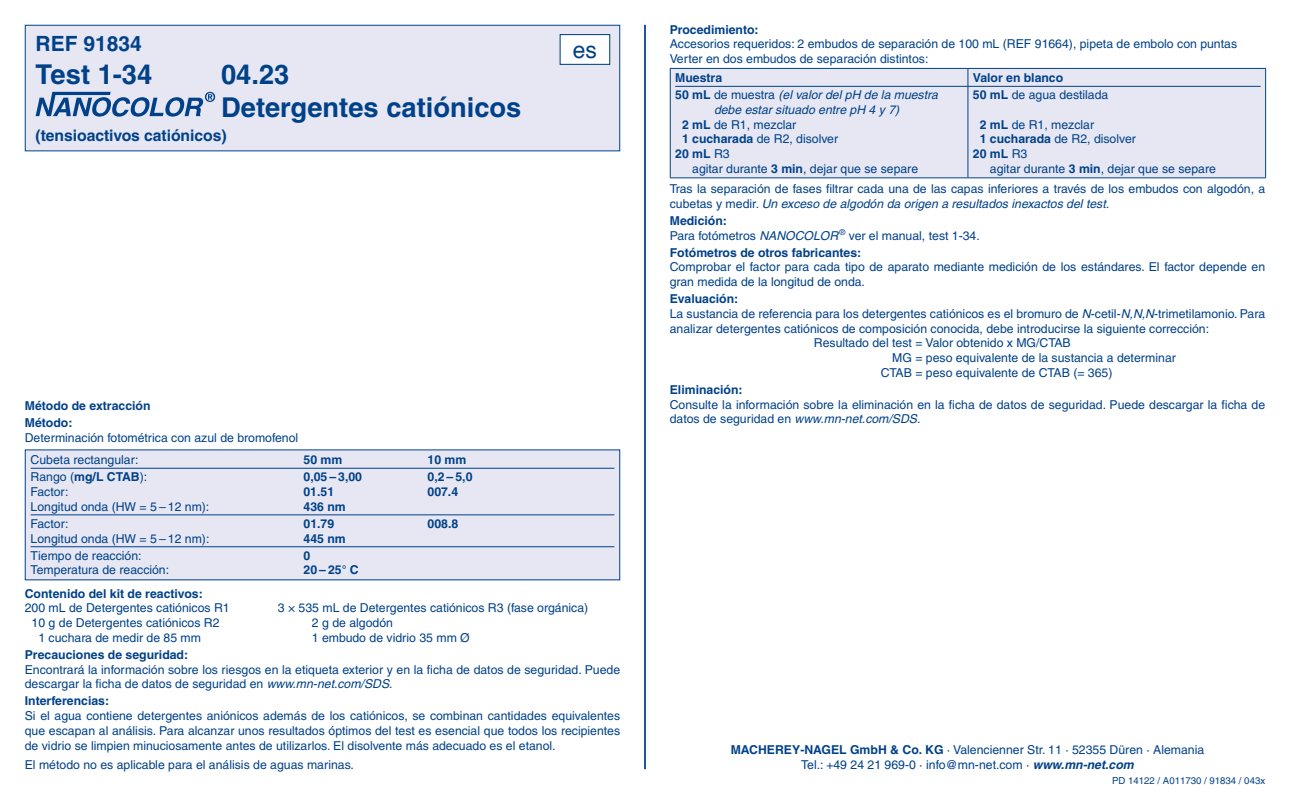
<style>
.page{position:relative;width:1290px;height:794px;background:#fff}
.page>*{position:absolute;margin:0;border:0;box-sizing:border-box;transform-origin:0 0}
.t1{font:700 27.3px/32.9px "Helvetica LT Pro";color:#004189}
.t2{font:22.75px "Helvetica";color:#004189}
.t3{font:700 21px "Helvetica LT Pro";color:#004189}
.t4{font:700 15.75px "Helvetica LT Pro";letter-spacing:-.005em;color:#004189}
.t5{font:12.25px/14.7px "Helvetica LT Pro";color:#004189}
.t6{font:700 12.25px/17.2px "Helvetica LT Pro";color:#004189}
.t7{font:italic 12.25px/17.2px "Helvetica LT Pro";color:#004189}
.t8{font:9.62px "Helvetica LT Pro";color:#004189}
.s1{font-weight:700}
.s2{font-style:italic}
.s3{font-weight:700;font-style:normal}
.s4{font-style:normal}
.s5{font-weight:400}
.s6{font-weight:700;font-style:italic}
</style>
<div class="page">
<div style="left:25px;top:25px;width:595px;height:126px;background:#e6e7f3"></div>
<svg style="left:36px;top:92px;width:179px;height:25px"></svg>
<div style="left:25px;top:25px;width:595px;height:126px;border:1px solid #004189"></div>
<div style="left:560px;top:35px;width:50px;height:29px;background:#fff"></div>
<div style="left:560px;top:34px;width:50px;height:31px;border:1px solid #004189"></div>
<hr style="left:644px;top:25px;width:2px;height:744px;background:#004189">
<div style="left:25px;top:450px;width:595px;height:130px;background:#e6e7f3"></div>
<hr style="left:31px;top:468px;width:583px;height:1px;background:#004189">
<hr style="left:31px;top:514px;width:583px;height:1px;background:#004189">
<hr style="left:31px;top:546px;width:583px;height:1px;background:#004189">
<div style="left:671px;top:69px;width:594px;height:108px;background:#e6e7f3"></div>
<hr style="left:670px;top:68px;width:298px;height:1px;background:#004189">
<hr style="left:670px;top:69px;width:1px;height:108px;background:#004189">
<hr style="left:968px;top:68px;width:298px;height:1px;background:#004189">
<hr style="left:967px;top:69px;width:1px;height:108px;background:#004189">
<hr style="left:1265px;top:69px;width:1px;height:108px;background:#004189">
<hr style="left:670px;top:177px;width:298px;height:1px;background:#004189">
<hr style="left:968px;top:177px;width:298px;height:1px;background:#004189">
<hr style="left:675px;top:86px;width:298px;height:1px;background:#004189">
<hr style="left:973px;top:86px;width:287px;height:1px;background:#004189">
<h3 class="t3" style="left:36px;top:30px;width:108px">REF 91834</h3>
<h1 class="t1" style="left:36px;top:58px;width:118px">Test 1‑34</h1>
<h1 class="t1" style="left:221px;top:58px;width:302px">04.23<br>Detergentes catiónicos</h1>
<p class="t4" style="left:36px;top:125px;width:192px">(tensioactivos catiónicos)</p>
<h2 class="t2" style="left:573px;top:32px;width:26px">es</h2>
<p class="t6" style="left:25px;top:397px;width:127px">Método de extracción<br>Método:</p>
<p class="t5" style="left:31px;top:427px;width:269px;line-height:22.1px;text-indent:-6px">Determinación fotométrica con azul de bromofenol<br>Cubeta rectangular:</p>
<p class="t6" style="left:303px;top:451px;width:40px">50 mm</p>
<p class="t6" style="left:427px;top:451px;width:40px">10 mm</p>
<p class="t5" style="left:31px;top:469px;width:118px">Rango (<span class="s1">mg/L CTAB</span>):</p>
<p class="t6" style="left:303px;top:468px;width:60px">0,05 – 3,00</p>
<p class="t6" style="left:427px;top:468px;width:46px">0,2 – 5,0</p>
<p class="t5" style="left:31px;top:484px;width:39px">Factor:</p>
<p class="t6" style="left:303px;top:483px;width:32px">01.51</p>
<p class="t6" style="left:427px;top:483px;width:32px">007.4</p>
<p class="t5" style="left:31px;top:499px;width:180px">Longitud onda (HW = 5 – 12 nm):</p>
<p class="t6" style="left:303px;top:498px;width:44px">436 nm</p>
<p class="t5" style="left:31px;top:516px;width:39px">Factor:</p>
<p class="t6" style="left:303px;top:515px;width:32px">01.79</p>
<p class="t6" style="left:427px;top:515px;width:32px">008.8</p>
<p class="t5" style="left:31px;top:531px;width:180px">Longitud onda (HW = 5 – 12 nm):</p>
<p class="t6" style="left:303px;top:530px;width:44px">445 nm</p>
<p class="t5" style="left:31px;top:548px;width:112px">Tiempo de reacción:</p>
<p class="t6" style="left:303px;top:547px;width:8px">0</p>
<p class="t5" style="left:31px;top:563px;width:140px">Temperatura de reacción:</p>
<p class="t6" style="left:303px;top:561px;width:57px">20 – 25° C</p>
<p class="t6" style="left:25px;top:584px;width:179px">Contenido del kit de reactivos:</p>
<p class="t5" style="left:25px;top:600px;width:206px">200 mL de Detergentes catiónicos R1</p>
<p class="t5" style="left:278px;top:600px;width:312px">3 × 535 mL de Detergentes catiónicos R3 (fase orgánica)</p>
<p class="t5" style="left:32px;top:615px;width:189px">10 g de Detergentes catiónicos R2</p>
<p class="t5" style="left:312px;top:615px;width:83px">2 g de algodón</p>
<p class="t5" style="left:38px;top:630px;width:164px">1 cuchara de medir de 85 mm</p>
<p class="t5" style="left:312px;top:630px;width:159px">1 embudo de vidrio 35 mm Ø</p>
<p class="t6" style="left:25px;top:646px;width:165px">Precauciones de seguridad:</p>
<p class="t5" style="left:25px;top:662px;width:597px">Encontrará la información sobre los riesgos en la etiqueta exterior y en la ficha de datos de seguridad. Puede descargar la ficha de datos de seguridad en <span class="s2">www.mn-net.com/SDS</span>.</p>
<p class="t6" style="left:25px;top:692px;width:86px">Interferencias:</p>
<p class="t5" style="left:25px;top:708px;width:597px;text-align:justify">Si el agua contiene detergentes aniónicos además de los catiónicos, se combinan cantidades equivalentes que escapan al análisis. Para alcanzar unos resultados óptimos del test es esencial que todos los recipientes de vidrio se limpien minuciosamente antes de utilizarlos. El disolvente más adecuado es el etanol.</p>
<p class="t5" style="left:25px;top:757px;width:331px">El método no es aplicable para el análisis de aguas marinas.</p>
<p class="t6" style="left:670px;top:21px;width:90px">Procedimiento:</p>
<p class="t5" style="left:670px;top:37px;width:569px">Accesorios requeridos: 2 embudos de separación de 100 mL (REF 91664), pipeta de embolo con puntas<br>Verter en dos embudos de separación distintos:</p>
<p class="t7" style="left:675px;top:69px;width:264px"><span class="s3">Muestra<br>50 mL</span> <span class="s4">de muestra</span> (el valor del pH de la muestra</p>
<p class="t7" style="left:714px;top:101px;width:187px">debe estar situado entre pH 4 y 7)</p>
<p class="t5" style="left:682px;top:117px;width:116px"><span class="s1">2 mL</span> de R1, mezclar</p>
<p class="t5" style="left:682px;top:132px;width:158px"><span class="s1">1 cucharada</span> de R2, disolver</p>
<p class="t6" style="left:675px;top:145px;width:56px">20 mL <span class="s5">R3</span></p>
<p class="t5" style="left:692px;top:161px;width:227px">agitar durante <span class="s1">3 min</span>, dejar que se separe</p>
<p class="t6" style="left:973px;top:69px;width:137px">Valor en blanco<br>50 mL <span class="s5">de agua destilada</span></p>
<p class="t5" style="left:980px;top:117px;width:116px"><span class="s1">2 mL</span> de R1, mezclar</p>
<p class="t5" style="left:980px;top:132px;width:158px"><span class="s1">1 cucharada</span> de R2, disolver</p>
<p class="t6" style="left:973px;top:145px;width:56px">20 mL <span class="s5">R3</span></p>
<p class="t5" style="left:990px;top:161px;width:227px">agitar durante <span class="s1">3 min</span>, dejar que se separe</p>
<p class="t5" style="left:670px;top:181px;width:597px">Tras la separación de fases filtrar cada una de las capas inferiores a través de los embudos con algodón, a cubetas y medir. <span class="s2">Un exceso de algodón da origen a resultados inexactos del test.</span></p>
<p class="t5" style="left:670px;top:213px;width:312px"><span class="s1">Medición:<br></span>Para fotómetros <span class="s2">NANOCOLOR</span> <sup>®</sup> ver el manual, test 1‑34.</p>
<p class="t6" style="left:670px;top:244px;width:193px">Fotómetros de otros fabricantes:</p>
<p class="t5" style="left:670px;top:260px;width:597px">Comprobar el factor para cada tipo de aparato mediante medición de los estándares. El factor depende en gran medida de la longitud de onda.</p>
<p class="t6" style="left:670px;top:290px;width:70px">Evaluación:</p>
<p class="t5" style="left:670px;top:306px;width:597px">La sustancia de referencia para los detergentes catiónicos es el bromuro de <span class="s2">N</span>-cetil-<span class="s2">N,N,N</span>-trimetilamonio. Para</p>
<p class="t5" style="left:670px;top:321px;width:541px">analizar detergentes catiónicos de composición conocida, debe introducirse la siguiente corrección:</p>
<p class="t5" style="left:814px;top:336px;width:258px">Resultado del test = Valor obtenido x MG/CTAB</p>
<p class="t5" style="left:892px;top:350px;width:285px">MG = peso equivalente de la sustancia a determinar</p>
<p class="t5" style="left:881px;top:365px;width:233px">CTAB = peso equivalente de CTAB (= 365)</p>
<p class="t6" style="left:670px;top:381px;width:74px">Eliminación:</p>
<p class="t5" style="left:670px;top:397px;width:597px">Consulte la información sobre la eliminación en la ficha de datos de seguridad. Puede descargar la ficha de datos de seguridad en <span class="s2">www.mn-net.com/SDS</span>.</p>
<p class="t5" style="left:731px;top:743px;width:475px;text-align:center"><span class="s1">MACHEREY‑NAGEL GmbH &amp; Co. KG</span> · Valencienner Str. 11 · 52355 Düren · Alemania<br>Tel.: +49 24 21 969‑0 · info@mn-net.com · <span class="s6">www.mn-net.com</span></p>
<p class="t8" style="left:1112px;top:774px;width:155px">PD 14122 / A011730 / 91834 / 043x</p>
</div>
